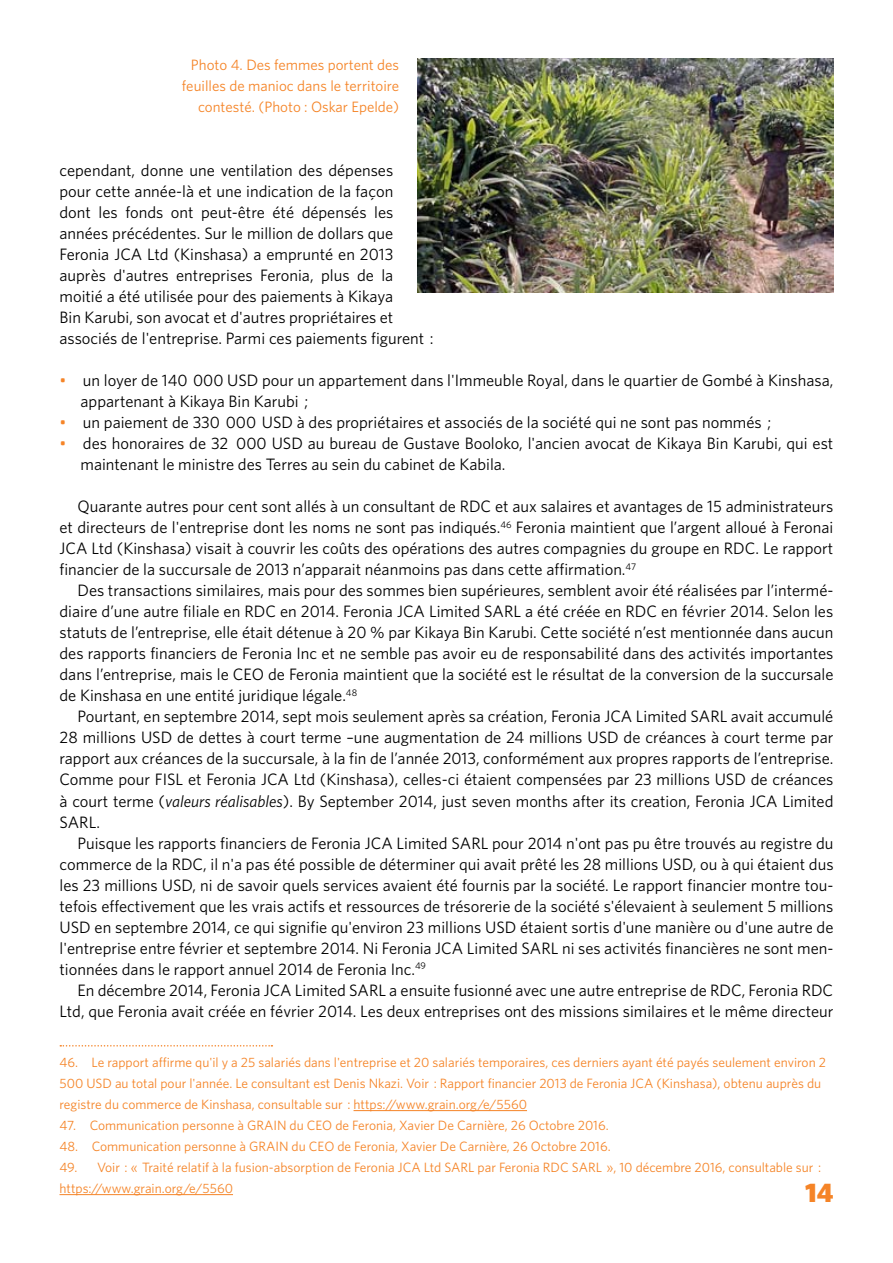
<style>
.page{position:relative;width:893px;height:1263px;background:#fff}
.page>*{position:absolute;margin:0;border:0;box-sizing:border-box;transform-origin:0 0}
.t1{font:900 27px "Whitney";color:#f58427}
.t2{font:16.5px/21px "Whitney";color:#000;text-align:justify}
.t3{font:15px/21px "Whitney";color:#f58427;text-align:right}
.t4{font:13.5px/21px "Whitney";color:#f58427}
.s1{color:#f58427}
.s2{font-style:italic}
</style>
<div class="page">
<svg style="left:60px;top:1045px;width:212px;height:1px"></svg>
<hr style="left:354px;top:1110px;width:173px;height:1px;background:#f58427">
<hr style="left:60px;top:1194px;width:173px;height:1px;background:#f58427">
<img style="left:418px;top:59px;width:415px;height:234px">
<p class="t3" style="left:182px;top:54px;width:219px">Photo 4. Des femmes portent des feuilles de manioc dans le territoire contesté. (Photo : Oskar Epelde)</p>
<p class="t2" style="left:60px;top:160px;width:335px">cependant, donne une ventilation des dépenses pour cette année-là et une indication de la façon dont les fonds ont peut-être été dépensés les années précédentes. Sur le million de dollars que Feronia JCA Ltd (Kinshasa) a emprunté en 2013 auprès d'autres entreprises Feronia, plus de la moitié a été utilisée pour des paiements à Kikaya Bin Karubi, son avocat et d'autres propriétaires et</p>
<p class="t2" style="left:60px;top:328px;width:376px">associés de l'entreprise. Parmi ces paiements figurent :</p>
<p class="t2" style="left:81px;top:370px;width:754px;text-indent:-21px"><span class="s1">•</span> un loyer de 140 000 USD pour un appartement dans l'Immeuble Royal, dans le quartier de Gombé à Kinshasa, appartenant à Kikaya Bin Karubi ;</p>
<p class="t2" style="left:60px;top:412px;width:713px"><span class="s1">•</span> un paiement de 330 000 USD à des propriétaires et associés de la société qui ne sont pas nommés ;</p>
<p class="t2" style="left:81px;top:433px;width:754px;text-indent:-21px"><span class="s1">•</span> des honoraires de 32 000 USD au bureau de Gustave Booloko, l'ancien avocat de Kikaya Bin Karubi, qui est maintenant le ministre des Terres au sein du cabinet de Kabila.</p>
<p class="t2" style="left:60px;top:496px;width:775px;text-indent:18px">Quarante autres pour cent sont allés à un consultant de RDC et aux salaires et avantages de 15 administrateurs et directeurs de l'entreprise dont les noms ne sont pas indiqués.<sup>46</sup> Feronia maintient que l’argent alloué à Feronai JCA Ltd (Kinshasa) visait à couvrir les coûts des opérations des autres compagnies du groupe en RDC. Le rapport financier de la succursale de 2013 n’apparait néanmoins pas dans cette affirmation.<sup>47</sup></p>
<p class="t2" style="left:60px;top:580px;width:775px;text-indent:18px">Des transactions similaires, mais pour des sommes bien supérieures, semblent avoir été réalisées par l’intermé&shy;diaire d’une autre filiale en RDC en 2014. Feronia JCA Limited SARL a été créée en RDC en février 2014. Selon les statuts de l’entreprise, elle était détenue à 20 % par Kikaya Bin Karubi. Cette société n’est mentionnée dans aucun des rapports financiers de Feronia Inc et ne semble pas avoir eu de responsabilité dans des activités importantes dans l’entreprise, mais le CEO de Feronia maintient que la société est le résultat de la conversion de la succursale de Kinshasa en une entité juridique légale.<sup>48</sup></p>
<p class="t2" style="left:60px;top:706px;width:775px;text-indent:18px">Pourtant, en septembre 2014, sept mois seulement après sa création, Feronia JCA Limited SARL avait accumulé 28 millions USD de dettes à court terme –une augmentation de 24 millions USD de créances à court terme par rapport aux créances de la succursale, à la fin de l’année 2013, conformément aux propres rapports de l’entreprise.<br>Comme pour FISL et Feronia JCA Ltd (Kinshasa), celles-ci étaient compensées par 23 millions USD de créances à court terme (<span class="s2">valeurs réalisables</span>). By September 2014, just seven months after its creation, Feronia JCA Limited SARL.</p>
<p class="t2" style="left:60px;top:832px;width:775px;text-indent:18px">Puisque les rapports financiers de Feronia JCA Limited SARL pour 2014 n'ont pas pu être trouvés au registre du commerce de la RDC, il n'a pas été possible de déterminer qui avait prêté les 28 millions USD, ou à qui étaient dus les 23 millions USD, ni de savoir quels services avaient été fournis par la société. Le rapport financier montre tou&shy;tefois effectivement que les vrais actifs et ressources de trésorerie de la société s'élevaient à seulement 5 millions USD en septembre 2014, ce qui signifie qu'environ 23 millions USD étaient sortis d'une manière ou d'une autre de l'entreprise entre février et septembre 2014. Ni Feronia JCA Limited SARL ni ses activités financières ne sont men&shy;tionnées dans le rapport annuel 2014 de Feronia Inc.<sup>49</sup></p>
<p class="t2" style="left:60px;top:979px;width:775px;text-align:right">En décembre 2014, Feronia JCA Limited SARL a ensuite fusionné avec une autre entreprise de RDC, Feronia RDC<br>Ltd, que Feronia avait créée en février 2014. Les deux entreprises ont des missions similaires et le même directeur</p>
<p class="t4" style="left:60px;top:1051px;width:768px">46. Le rapport affirme qu'il y a 25 salariés dans l'entreprise et 20 salariés temporaires, ces derniers ayant été payés seulement environ 2<br>500 USD au total pour l'année. Le consultant est Denis Nkazi. Voir : Rapport financier 2013 de Feronia JCA (Kinshasa), obtenu auprès du registre du commerce de Kinshasa, consultable sur : https://www.grain.org/e/5560</p>
<p class="t4" style="left:60px;top:1114px;width:551px">47. Communication personne à GRAIN du CEO de Feronia, Xavier De Carnière, 26 Octobre 2016.</p>
<p class="t4" style="left:60px;top:1135px;width:553px">48. Communication personne à GRAIN du CEO de Feronia, Xavier De Carnière, 26 Octobre 2016.</p>
<p class="t4" style="left:60px;top:1156px;width:763px">49. Voir : « Traité relatif à la fusion-absorption de Feronia JCA Ltd SARL par Feronia RDC SARL », 10 décembre 2016, consultable sur : https://www.grain.org/e/5560</p>
<h1 class="t1" style="left:805px;top:1176px;width:30px">14</h1>
</div>
